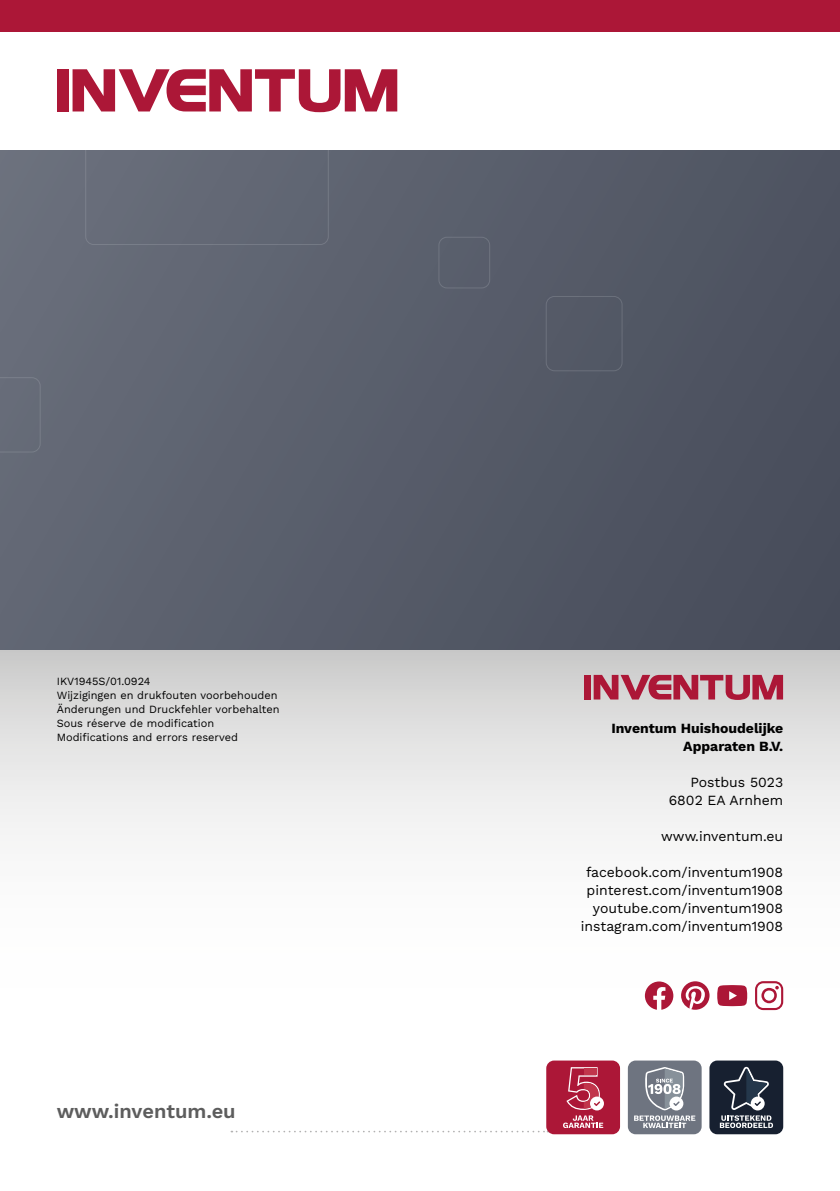
<style>
.page{position:relative;width:840px;height:1191px;background:#fff}
.page>*{position:absolute;margin:0;border:0;box-sizing:border-box;transform-origin:0 0}
.t1{font:600 20px "Work Sans";color:#5d5d5d}
.t2{font:14px/18px "Work Sans";color:#000;text-align:right}
.t3{font:700 14px/18px "Work Sans";color:#000;text-align:right}
.t4{font:11px/14px "Work Sans";color:#000}
</style>
<div class="page">
<div style="left:0;top:649px;width:839px;height:414px;background:linear-gradient(to bottom,#d7d7d6,#fff)"></div>
<div style="left:0;top:0;width:839px;height:31px;background:#ac1737"></div>
<svg style="left:231px;top:1130px;width:317px;height:2px"></svg>
<div style="left:709px;top:1060px;width:73px;height:74px;background:#172030;border-radius:8px"></div>
<svg style="left:719px;top:1066px;width:53px;height:62px"></svg>
<div style="left:546px;top:1060px;width:73px;height:74px;background:#ac1737;border-radius:8px"></div>
<svg style="left:563px;top:1067px;width:40px;height:61px"></svg>
<div style="left:627px;top:1060px;width:74px;height:74px;background:#6e7480;border-radius:8px"></div>
<svg style="left:634px;top:1067px;width:61px;height:61px"></svg>
<div style="left:57px;top:69px;width:11px;height:42px;background:#ac1737"></div>
<svg style="left:72px;top:69px;width:325px;height:43px"></svg>
<div style="left:584px;top:675px;width:7px;height:24px;background:#ac1737"></div>
<svg style="left:593px;top:675px;width:189px;height:25px"></svg>
<svg style="left:754px;top:981px;width:28px;height:29px"></svg>
<svg style="left:716px;top:985px;width:30px;height:21px"></svg>
<svg style="left:644px;top:981px;width:29px;height:28px"></svg>
<svg style="left:680px;top:981px;width:29px;height:28px"></svg>
<div style="left:0;top:150px;width:839px;height:499px;background:linear-gradient(to right,#666b78,#494f5c)"></div>
<div style="left:0;top:377px;width:40px;height:75px;background:#666b78"></div>
<div style="left:438px;top:237px;width:51px;height:51px;border:1px solid #b8bcc3;border-radius:8px"></div>
<div style="left:545px;top:296px;width:77px;height:75px;border:1px solid #b8bcc3;border-radius:8px"></div>
<div style="left:85px;top:150px;width:243px;height:95px;background:#646976"></div>
<p class="t4" style="left:57px;top:674px;width:224px">IKV1945S/01.0924<br>Wijzigingen en drukfouten voorbehouden Änderungen und Druckfehler vorbehalten Sous réserve de modification Modifications and errors reserved</p>
<h1 class="t1" style="left:57px;top:1096px;width:180px">www.inventum.eu</h1>
<p class="t3" style="left:611px;top:719px;width:173px">Inventum Huishoudelijke<br>Apparaten B.V.</p>
<p class="t2" style="left:668px;top:773px;width:116px">Postbus 5023<br>6802 EA Arnhem</p>
<p class="t2" style="left:661px;top:827px;width:123px">www.inventum.eu</p>
<p class="t2" style="left:580px;top:863px;width:204px">facebook.com/inventum1908 pinterest.com/inventum1908 youtube.com/inventum1908 instagram.com/inventum1908</p>
</div>
